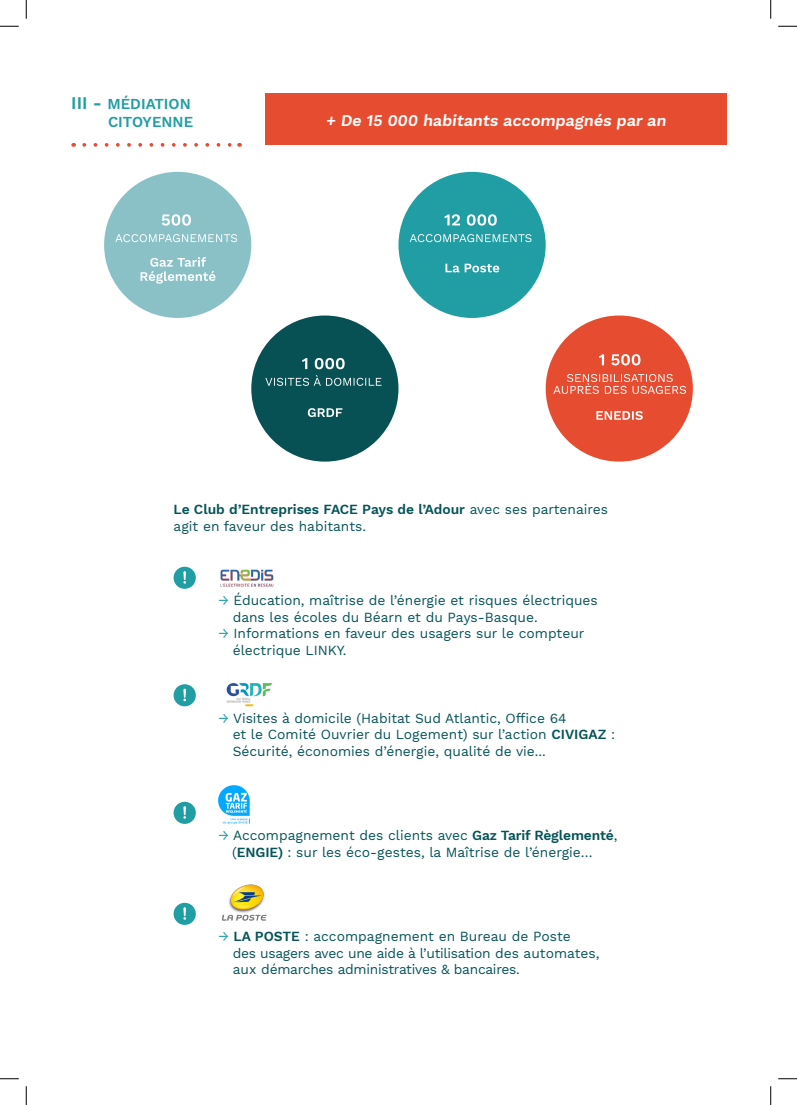
<style>
.page{position:relative;width:797px;height:1105px;background:#fff}
.page>*{position:absolute;margin:0;border:0;box-sizing:border-box;transform-origin:0 0}
.t1{font:600 16px "Work Sans";color:#fff}
.titres{font:600 15px "Work Sans";color:#219ea3}
.t2{font:13.75px/16.5px "Work Sans";color:#055357}
.t3{font:13.75px/16.5px "Work Sans";letter-spacing:-.02em;color:#055357}
.s1{font-size:17.5px}
.s2{font-weight:600}
.s3{color:#219ea3}
</style>
<div class="page">
<svg style="left:84px;top:143px;width:148px;height:4px"></svg>
<div style="left:174px;top:567px;width:22px;height:22px;background:#219ea3;border-radius:50%"></div>
<svg style="left:183px;top:571px;width:3px;height:13px"></svg>
<img style="left:220px;top:569px;width:54px;height:18px">
<div style="left:174px;top:684px;width:22px;height:22px;background:#219ea3;border-radius:50%"></div>
<svg style="left:183px;top:689px;width:3px;height:12px"></svg>
<img style="left:226px;top:683px;width:46px;height:24px">
<div style="left:174px;top:802px;width:22px;height:22px;background:#219ea3;border-radius:50%"></div>
<svg style="left:183px;top:806px;width:3px;height:13px"></svg>
<img style="left:218px;top:785px;width:31px;height:39px">
<div style="left:174px;top:903px;width:22px;height:22px;background:#219ea3;border-radius:50%"></div>
<svg style="left:183px;top:907px;width:3px;height:13px"></svg>
<img style="left:222px;top:884px;width:45px;height:37px">
<div style="left:104px;top:172px;width:147px;height:146px;background:#89c1c7;border-radius:50%"></div>
<svg style="left:140px;top:257px;width:75px;height:27px"></svg>
<svg style="left:115px;top:234px;width:122px;height:8px"></svg>
<svg style="left:162px;top:214px;width:29px;height:12px"></svg>
<div style="left:398px;top:172px;width:147px;height:146px;background:#219ea3;border-radius:50%"></div>
<svg style="left:445px;top:264px;width:54px;height:8px"></svg>
<svg style="left:409px;top:234px;width:122px;height:8px"></svg>
<svg style="left:444px;top:214px;width:53px;height:12px"></svg>
<div style="left:251px;top:315px;width:147px;height:147px;background:#075154;border-radius:50%"></div>
<svg style="left:265px;top:375px;width:116px;height:11px"></svg>
<svg style="left:302px;top:358px;width:42px;height:11px"></svg>
<svg style="left:308px;top:408px;width:34px;height:9px"></svg>
<div style="left:545px;top:315px;width:148px;height:147px;background:#e64d30;border-radius:50%"></div>
<svg style="left:553px;top:374px;width:133px;height:20px"></svg>
<svg style="left:599px;top:354px;width:41px;height:11px"></svg>
<svg style="left:596px;top:411px;width:46px;height:9px"></svg>
<div style="left:265px;top:93px;width:461px;height:52px;background:#e64d30"></div>
<svg style="left:0;top:25px;width:19px;height:2px"></svg>
<svg style="left:778px;top:25px;width:19px;height:2px"></svg>
<svg style="left:0;top:1078px;width:19px;height:1px"></svg>
<svg style="left:778px;top:1078px;width:19px;height:1px"></svg>
<svg style="left:25px;top:0;width:2px;height:19px"></svg>
<svg style="left:25px;top:1086px;width:2px;height:19px"></svg>
<svg style="left:770px;top:0;width:1px;height:19px"></svg>
<svg style="left:770px;top:1086px;width:1px;height:19px"></svg>
<p class="titres" style="left:71px;top:95px;width:121px"><span class="s1">III -</span> MÉDIATION</p>
<p class="titres" style="left:108px;top:113px;width:87px">CITOYENNE</p>
<p class="t1" style="left:326px;top:111px;width:344px">+ De 15 000 habitants accompagnés par an</p>
<p class="t2" style="left:173px;top:502px;width:436px"><span class="s2">Le Club d’Entreprises FACE Pays de l’Adour</span> avec ses partenaires agit en faveur des habitants.</p>
<p class="t2" style="left:219px;top:593px;width:381px"><span class="s3">→</span> Éducation, maîtrise de l’énergie et risques électriques</p>
<p class="t2" style="left:233px;top:609px;width:306px">dans les écoles du Béarn et du Pays-Basque.</p>
<p class="t2" style="left:233px;top:626px;width:353px;text-indent:-14px"><span class="s3">→</span> Informations en faveur des usagers sur le compteur électrique LINKY.</p>
<p class="t2" style="left:218px;top:710px;width:349px"><span class="s3">→</span> Visites à domicile (Habitat Sud Atlantic, Office 64</p>
<p class="t2" style="left:233px;top:727px;width:384px">et le Comité Ouvrier du Logement) sur l’action <span class="s2">CIVIGAZ</span> :<br>Sécurité, économies d’énergie, qualité de vie...</p>
<p class="t2" style="left:232px;top:828px;width:386px;text-indent:-14px"><span class="s3">→</span> Accompagnement des clients avec <span class="s2">Gaz Tarif Règlementé</span>, (<span class="s2">ENGIE)</span> : sur les éco-gestes, la Maîtrise de l’énergie…</p>
<p class="t2" style="left:218px;top:929px;width:353px"><span class="s3">→</span> <span class="s2">LA POSTE</span> : accompagnement en Bureau de Poste</p>
<p class="t3" style="left:233px;top:945px;width:368px">des usagers avec une aide à l’utilisation des automates, aux démarches administratives &amp; bancaires.</p>
</div>
